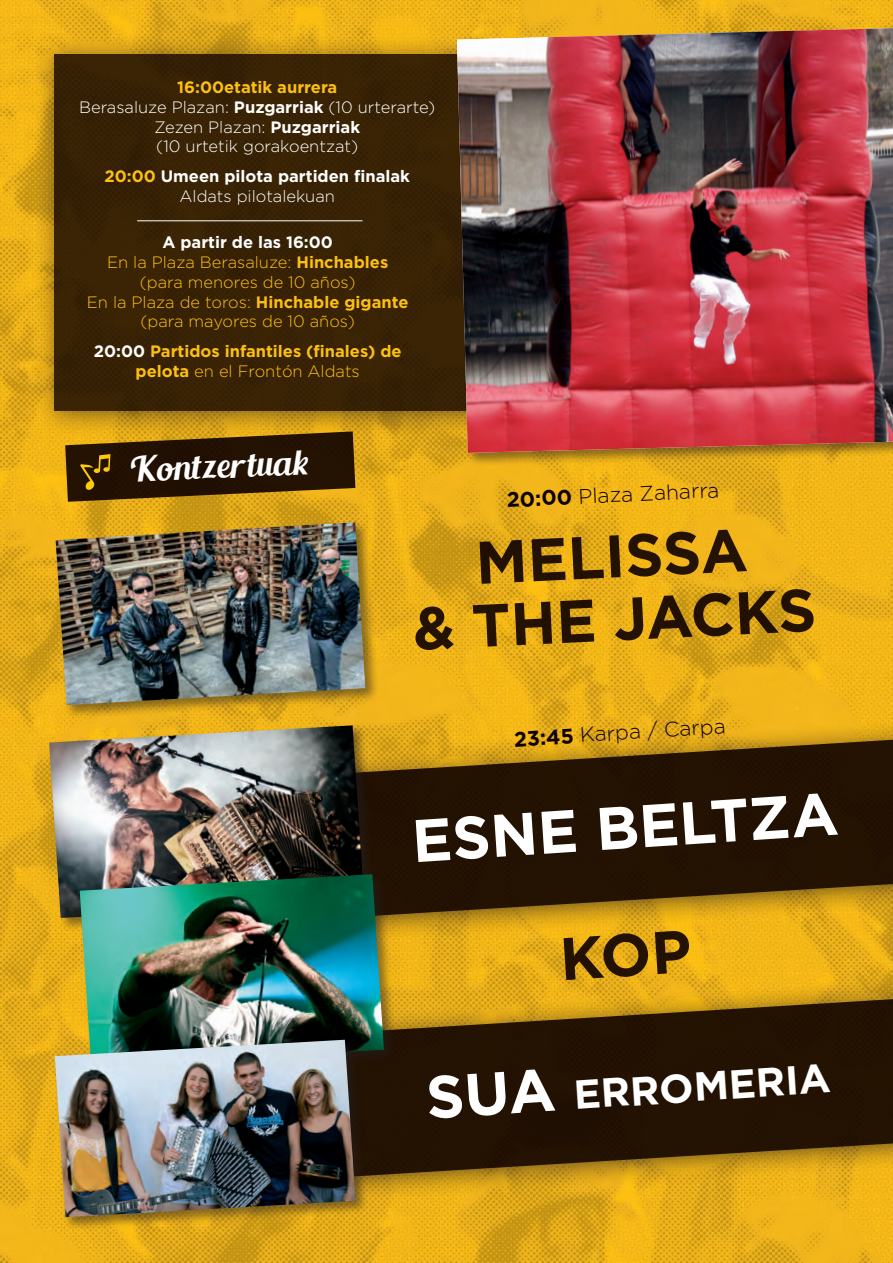
<style>
.page{position:relative;width:893px;height:1263px;background:#fff}
.page>*{position:absolute;margin:0;border:0;box-sizing:border-box;transform-origin:0 0}
.t1{font:700 60px/63px "Gotham";color:#0d0000;text-align:center}
.t2{font:700 60px "Gotham";color:#fff}
.t3{font:700 40.5px "Gotham";color:#fff}
.t4{font:34.5px "Blenda Script";color:#fff}
.t5{font:300 21px "Gotham";color:#0d0000}
.t6{font:300 16.5px/19.8px "Gotham";color:#fdc011;text-align:center}
.t7{font:300 16.5px/19.8px "Gotham";color:#fff;text-align:center}
.t8{font:700 16.5px/19.8px "Gotham";color:#fdc011;text-align:center}
.t9{font:700 16.5px/19.8px "Gotham";color:#fff;text-align:center}
.s1{font-weight:700;color:#fdc011}
.s2{font-weight:700}
.s3{color:#fdc011}
.s4{font-weight:300}
.s5{font-weight:700;color:#fff}
.s6{color:#fff}
.s7{font-size:60px}
</style>
<div class="page">
<img style="left:0;top:0;width:893px;height:1263px">
<div style="left:292px;top:976px;width:601px;height:228px;background:#231f20;opacity:.75"></div>
<svg style="left:370px;top:996px;width:523px;height:182px;background:#452d06"></svg>
<div style="left:292px;top:717px;width:601px;height:228px;background:#231f20;opacity:.75"></div>
<svg style="left:378px;top:737px;width:515px;height:182px;background:#462e06"></svg>
<div style="left:33px;top:33px;width:833px;height:404px;background:#231f20;opacity:.75"></div>
<div style="left:54px;top:54px;width:785px;height:356px;background:#392305"></div>
<div style="left:455px;top:24px;width:438px;height:443px;background:#231f20;opacity:.5"></div>
<img style="left:457px;top:28px;width:436px;height:425px">
<hr style="left:137px;top:220px;width:225px;height:1px;background:#fff">
<div style="left:54px;top:520px;width:325px;height:199px;background:#231f20;opacity:.5"></div>
<img style="left:56px;top:522px;width:309px;height:183px">
<div style="left:47px;top:723px;width:331px;height:209px;background:#231f20;opacity:.5"></div>
<img style="left:49px;top:725px;width:315px;height:193px">
<div style="left:78px;top:872px;width:320px;height:208px;background:#231f20;opacity:.5"></div>
<img style="left:80px;top:874px;width:304px;height:192px">
<svg style="left:65px;top:431px;width:290px;height:71px;background:#4e3406"></svg>
<div style="left:53px;top:1038px;width:317px;height:193px;background:#231f20;opacity:.5"></div>
<img style="left:55px;top:1040px;width:301px;height:177px">
<svg style="left:563px;top:930px;width:128px;height:50px;background:#e8af18"></svg>
<p class="t7" style="left:79px;top:77px;width:358px"><span class="s1">16:00etatik aurrera<br></span>Berasaluze Plazan: <span class="s2">Puzgarriak</span> (10 urterarte)<br>Zezen Plazan: <span class="s2">Puzgarriak<br></span>(10 urtetik gorakoentzat)</p>
<p class="t9" style="left:105px;top:166px;width:307px"><span class="s3">20:00</span> Umeen pilota partiden finalak<br><span class="s4">Aldats pilotalekuan</span></p>
<p class="t6" style="left:87px;top:232px;width:323px"><span class="s5">A partir de las 16:00<br></span>En la Plaza Berasaluze: <span class="s2">Hinchables </span>(para menores de 10 años)<br>En la Plaza de toros: <span class="s2">Hinchable gigante </span>(para mayores de 10 años)</p>
<p class="t8" style="left:94px;top:341px;width:309px"><span class="s6">20:00</span> Partidos infantiles (finales) de pelota <span class="s4">en el Frontón Aldats</span></p>
<h3 class="t4" style="left:128px;top:448px;width:180px;rotate:-3deg">Kontz ertuak</h3>
<p class="t5" style="left:506px;top:489px;width:214px;rotate:-3deg"><span class="s2">20:00</span> Plaza Zaharra</p>
<h1 class="t1" style="left:408px;top:534px;width:405px;rotate:-3deg">MELISSA<br>&amp; THE JACKS</h1>
<p class="t5" style="left:513px;top:728px;width:214px;rotate:-4deg"><span class="s2">23:45</span> Karpa / Carpa</p>
<h1 class="t2" style="left:410px;top:807px;width:429px;rotate:-4deg">ESNE BELTZA</h1>
<h2 class="t3" style="left:425px;top:1082px;width:406px;rotate:-4deg"><span class="s7">SUA</span> ERROMERIA</h2>
</div>
